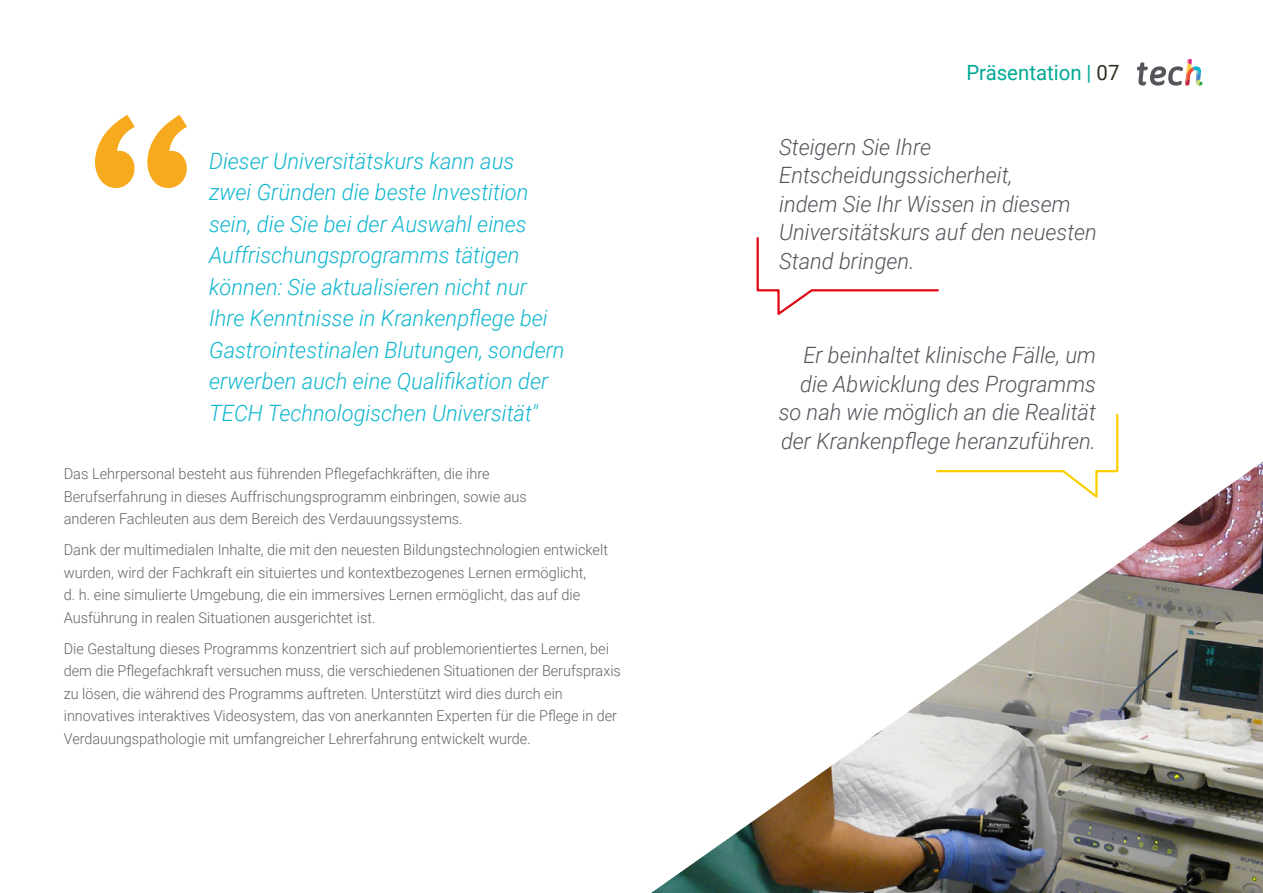
<style>
.page{position:relative;width:1263px;height:893px;background:#fff}
.page>*{position:absolute;margin:0;border:0;box-sizing:border-box;transform-origin:0 0}
.t1{font:italic 300 22.5px/31.5px "Roboto";color:#0fb6cf}
.t2{font:italic 300 22.5px/28.5px "Roboto";color:#52555b;text-align:right}
.t3{font:21px "Roboto";color:#00a996}
.t4{font:300 15px/22.5px "Roboto";color:#61646a}
.t5{font:300 15px/22.5px "Roboto";color:#61646a;scale:.96 1}
.s1{color:#312e20}
</style>
<div class="page">
<svg style="left:95px;top:115px;width:92px;height:73px"></svg>
<svg style="left:1116px;top:413px;width:3px;height:48px"></svg>
<img style="left:651px;top:461px;width:612px;height:432px">
<svg style="left:756px;top:237px;width:183px;height:78px"></svg>
<svg style="left:1137px;top:59px;width:65px;height:27px"></svg>
<p class="t1" style="left:209px;top:144px;width:357px">Dieser Universitätskurs kann aus<br>zwei Gründen die beste Investition sein, die Sie bei der Auswahl eines Auffrischungsprogramms tätigen können: Sie aktualisieren nicht nur Ihre Kenntnisse in Krankenpflege bei Gastrointestinalen Blutungen, sondern erwerben auch eine Qualifikation der TECH Technologischen Universität"</p>
<p class="t4" style="left:64px;top:462px;width:465px">Das Lehrpersonal besteht aus führenden Pflegefachkräften, die ihre<br>Berufserfahrung in dieses Auffrischungsprogramm einbringen, sowie aus anderen Fachleuten aus dem Bereich des Verdauungssystems.</p>
<p class="t4" style="left:64px;top:538px;width:546px">Dank der multimedialen Inhalte, die mit den neuesten Bildungstechnologien entwickelt wurden, wird der Fachkraft ein situiertes und kontextbezogenes Lernen ermöglicht,<br>d. h. eine simulierte Umgebung, die ein immersives Lernen ermöglicht, das auf die Ausführung in realen Situationen ausgerichtet ist.</p>
<p class="t5" style="left:64px;top:636px;width:582px">Die Gestaltung dieses Programms konzentriert sich auf problemorientiertes Lernen, bei dem die Pflegefachkraft versuchen muss, die verschiedenen Situationen der Berufspraxis zu lösen, die während des Programms auftreten. Unterstützt wird dies durch ein innovatives interaktives Videosystem, das von anerkannten Experten für die Pflege in der Verdauungspathologie mit umfangreicher Lehrerfahrung entwickelt wurde.</p>
<h2 class="t3" style="left:966px;top:57px;width:155px">Präsentation | <span class="s1">07</span></h2>
<h1 class="t2" style="left:779px;top:132px;width:319px;text-align:left">Steigern Sie Ihre<br>Entscheidungssicherheit,<br>indem Sie Ihr Wissen in diesem<br>Universitätskurs auf den neuesten<br>Stand bringen.</h1>
<h1 class="t2" style="left:779px;top:340px;width:319px">Er beinhaltet klinische Fälle, um die Abwicklung des Programms so nah wie möglich an die Realität der Krankenpflege heranzuführen.</h1>
</div>
